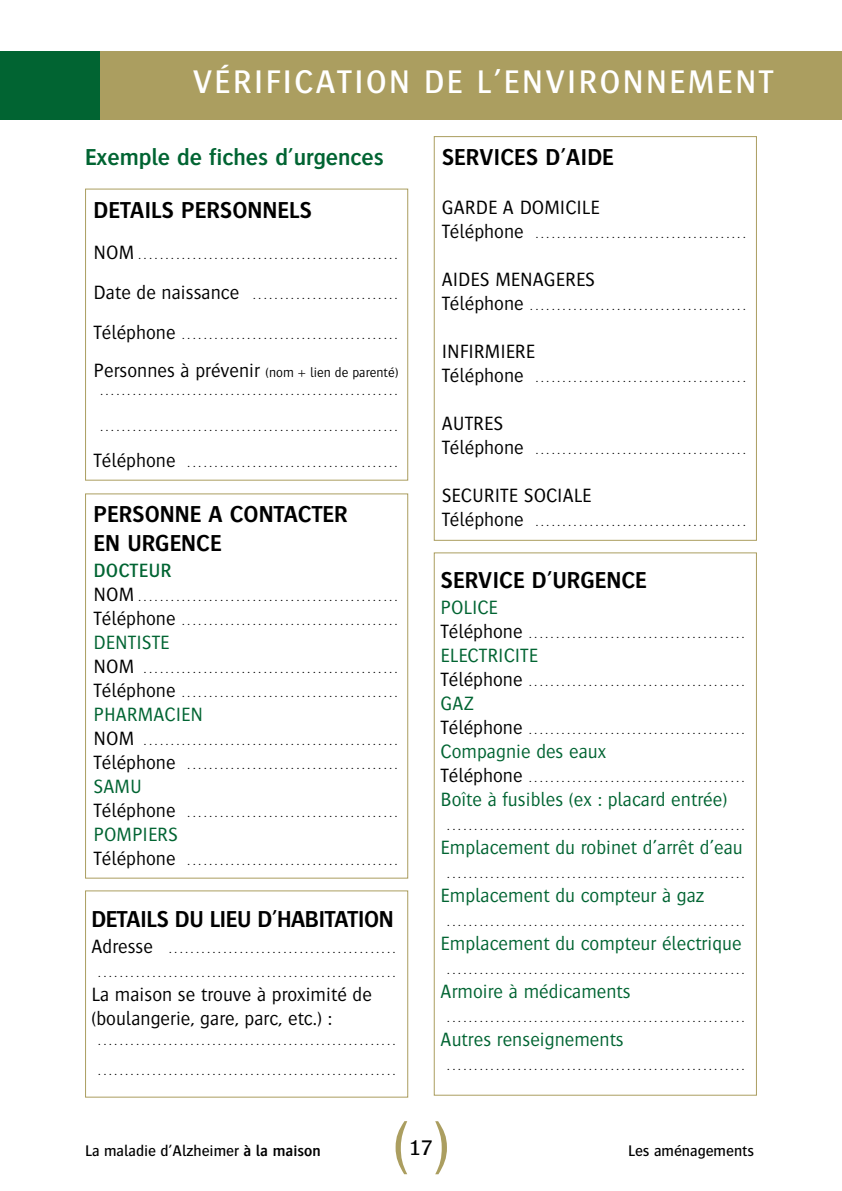
<style>
.page{position:relative;width:842px;height:1191px;background:#fff}
.page>*{position:absolute;margin:0;border:0;box-sizing:border-box;transform-origin:0 0}
.t1{font:500 72px "Bosis";color:#ab9e60}
.t2{font:500 34px "Bosis";letter-spacing:.055em;color:#fff}
.t3{font:600 24px/28.8px "Bosis";color:#000}
.t4{font:600 24px "Bosis";color:#016432}
.t5{font:600 24px "Bosis";letter-spacing:-.02em;color:#000}
.t6{font:500 22px "Bosis";color:#000}
.t7{font:300 20px "Bosis";color:#016432}
.t8{font:300 20px/24px "Bosis";color:#000}
.t9{font:500 20px "Bosis";color:#016432}
.t10{font:500 16px "Bosis";color:#000}
.t11{font:300 14px "Bosis";color:#000}
.t12{font:300 12px/24px "Bosis";color:#000}
.s1{font-size:20px}
.s2{font-weight:600}
</style>
<div class="page">
<div style="left:0;top:51px;width:100px;height:68px;background:#016432"></div>
<div style="left:100px;top:51px;width:742px;height:68px;background:#ab9e60"></div>
<div style="left:85px;top:189px;width:323px;height:291px;border:1px solid #ab9e60"></div>
<div style="left:434px;top:136px;width:323px;height:405px;border:1px solid #ab9e60"></div>
<div style="left:85px;top:493px;width:323px;height:385px;border:1px solid #ab9e60"></div>
<div style="left:85px;top:890px;width:323px;height:207px;border:1px solid #ab9e60"></div>
<h2 class="t2" style="left:193px;top:61px;width:582px">VÉRIFICATION DE L’ENVIRONNEMENT</h2>
<h3 class="t4" style="left:85px;top:142px;width:300px">Exemple de fiches d’urgences</h3>
<h3 class="t3" style="left:94px;top:196px;width:220px">DETAILS PERSONNELS</h3>
<p class="t12" style="left:94px;top:242px;width:305px"><span class="s1">NOM</span>................................................</p>
<p class="t12" style="left:94px;top:282px;width:305px"><span class="s1">Date de naissance</span> ...........................</p>
<p class="t12" style="left:94px;top:322px;width:305px"><span class="s1">Téléphone</span> ........................................</p>
<p class="t11" style="left:94px;top:363px;width:306px"><span class="s1">Personnes à prévenir</span> (nom + lien de parenté)</p>
<p class="t12" style="left:100px;top:378px;width:298px">.......................................................</p>
<p class="t12" style="left:100px;top:414px;width:298px">.......................................................</p>
<p class="t12" style="left:94px;top:450px;width:305px"><span class="s1">Téléphone</span> .......................................</p>
<h3 class="t3" style="left:94px;top:500px;width:255px">PERSONNE A CONTACTER<br>EN URGENCE</h3>
<h3 class="t9" style="left:94px;top:558px;width:80px">DOCTEUR</h3>
<p class="t12" style="left:94px;top:584px;width:305px"><span class="s1">NOM</span>................................................<br><span class="s1">Téléphone</span> ........................................</p>
<h3 class="t7" style="left:94px;top:630px;width:77px">DENTISTE</h3>
<p class="t12" style="left:94px;top:656px;width:305px"><span class="s1">NOM</span> ...............................................<br><span class="s1">Téléphone</span> ........................................</p>
<h3 class="t7" style="left:94px;top:702px;width:111px">PHARMACIEN</h3>
<p class="t12" style="left:94px;top:728px;width:305px"><span class="s1">NOM</span> ...............................................<br><span class="s1">Téléphone</span> .......................................</p>
<h3 class="t7" style="left:94px;top:774px;width:50px">SAMU</h3>
<p class="t12" style="left:94px;top:800px;width:305px"><span class="s1">Téléphone</span> .......................................</p>
<h3 class="t7" style="left:94px;top:822px;width:86px">POMPIERS</h3>
<p class="t12" style="left:94px;top:848px;width:305px"><span class="s1">Téléphone</span> .......................................</p>
<h3 class="t5" style="left:92px;top:904px;width:304px">DETAILS DU LIEU D’HABITATION</h3>
<p class="t12" style="left:92px;top:936px;width:305px;text-align:center"><span class="s1">Adresse</span> .......................................... .......................................................</p>
<h3 class="t8" style="left:92px;top:981px;width:282px">La maison se trouve à proximité de (boulangerie, gare, parc, etc.) :</h3>
<p class="t12" style="left:98px;top:1028px;width:298px">.......................................................</p>
<p class="t12" style="left:98px;top:1058px;width:298px">.......................................................</p>
<h3 class="t3" style="left:442px;top:142px;width:174px">SERVICES D’AIDE</h3>
<h3 class="t8" style="left:442px;top:195px;width:159px">GARDE A DOMICILE</h3>
<p class="t12" style="left:442px;top:222px;width:305px"><span class="s1">Téléphone</span> .......................................</p>
<h3 class="t8" style="left:442px;top:267px;width:155px">AIDES MENAGERES</h3>
<p class="t12" style="left:442px;top:294px;width:305px"><span class="s1">Téléphone</span> ........................................</p>
<h3 class="t8" style="left:442px;top:339px;width:95px">INFIRMIERE</h3>
<p class="t12" style="left:442px;top:366px;width:305px"><span class="s1">Téléphone</span> .......................................</p>
<h3 class="t8" style="left:442px;top:411px;width:63px">AUTRES</h3>
<p class="t12" style="left:442px;top:438px;width:305px"><span class="s1">Téléphone</span> .......................................</p>
<h3 class="t8" style="left:442px;top:483px;width:151px">SECURITE SOCIALE</h3>
<p class="t12" style="left:442px;top:510px;width:305px"><span class="s1">Téléphone</span> .......................................</p>
<h3 class="t3" style="left:441px;top:565px;width:208px">SERVICE D’URGENCE</h3>
<h3 class="t7" style="left:441px;top:595px;width:59px">POLICE</h3>
<p class="t12" style="left:441px;top:621px;width:305px"><span class="s1">Téléphone</span> ........................................</p>
<h3 class="t7" style="left:441px;top:643px;width:99px">ELECTRICITE</h3>
<p class="t12" style="left:441px;top:669px;width:305px"><span class="s1">Téléphone</span> ........................................</p>
<h3 class="t7" style="left:441px;top:691px;width:35px">GAZ</h3>
<p class="t12" style="left:441px;top:717px;width:305px"><span class="s1">Téléphone</span> ........................................</p>
<h3 class="t7" style="left:441px;top:739px;width:167px">Compagnie des eaux</h3>
<p class="t12" style="left:441px;top:765px;width:305px"><span class="s1">Téléphone</span> ........................................</p>
<h3 class="t7" style="left:441px;top:787px;width:288px">Boîte à fusibles (ex : placard entrée)</h3>
<p class="t12" style="left:447px;top:813px;width:298px">.......................................................</p>
<h3 class="t7" style="left:441px;top:835px;width:304px">Emplacement du robinet d’arrêt d’eau</h3>
<p class="t12" style="left:447px;top:861px;width:298px">.......................................................</p>
<h3 class="t7" style="left:441px;top:883px;width:265px">Emplacement du compteur à gaz</h3>
<p class="t12" style="left:447px;top:909px;width:298px">.......................................................</p>
<h3 class="t7" style="left:441px;top:931px;width:302px">Emplacement du compteur électrique</h3>
<p class="t12" style="left:447px;top:957px;width:298px">.......................................................</p>
<h3 class="t7" style="left:441px;top:979px;width:192px">Armoire à médicaments</h3>
<p class="t12" style="left:447px;top:1005px;width:298px">.......................................................</p>
<h3 class="t7" style="left:441px;top:1027px;width:185px">Autres renseignements</h3>
<p class="t12" style="left:447px;top:1053px;width:298px">.......................................................</p>
<h1 class="t1" style="left:392px;top:1102px;width:59px">( )</h1>
<h3 class="t10" style="left:85px;top:1141px;width:237px">La maladie d’Alzheimer <span class="s2">à la maison</span></h3>
<h3 class="t6" style="left:410px;top:1135px;width:24px">17</h3>
<h3 class="t10" style="left:628px;top:1141px;width:128px">Les aménagements</h3>
</div>
